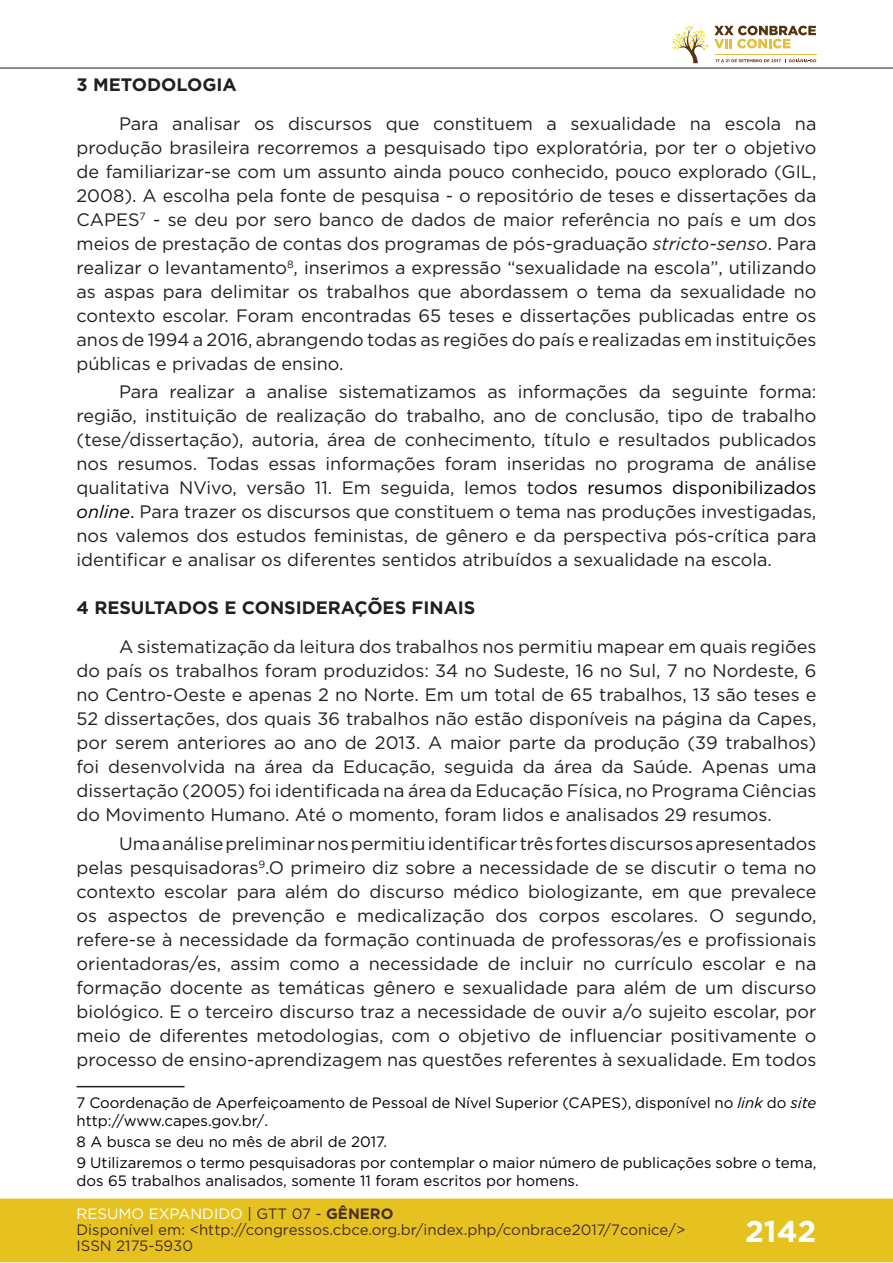
<style>
.page{position:relative;width:893px;height:1263px;background:#fff}
.page>*{position:absolute;margin:0;border:0;box-sizing:border-box;transform-origin:0 0}
.t1{font:700 30px "Gotham";color:#fff}
.t2{font:18px/24px "Gotham";color:#231f20;text-align:justify}
.t3{font:700 18px "Gotham";color:#231f20}
.t4{font:15px/18px "Gotham";color:#000001}
.t5{font:15px/16px "Gotham";color:#462f2a}
.s1{font-style:italic}
.s2{color:#000001}
.s3{font-style:italic;color:#000001}
.s4{color:#fff}
.s5{color:#442f2a}
.s6{font-weight:700;color:#442f2a}
</style>
<div class="page">
<div style="left:0;top:1198px;width:893px;height:64px;background:#e6c221;border:2px solid #e6c221"></div>
<hr style="left:0;top:67px;width:893px;height:2px;background:#442f2a">
<svg style="left:672px;top:26px;width:144px;height:37px"></svg>
<hr style="left:77px;top:1086px;width:108px;height:1px;background:#231f20">
<p class="t3" style="left:77px;top:73px;width:162px">3 METODOLOGIA</p>
<p class="t2" style="left:77px;top:111px;width:741px;text-indent:43px">Para analisar os discursos que constituem a sexualidade na escola na produção brasileira recorremos a pesquisado tipo exploratória, por ter o objetivo de familiarizar-se com um assunto ainda pouco conhecido, pouco explorado (GIL, 2008). A escolha pela fonte de pesquisa - o repositório de teses e dissertações da CAPES<sup>7</sup> - se deu por sero banco de dados de maior referência no país e um dos meios de prestação de contas dos programas de pós-graduação <span class="s1">stricto-senso</span>. Para realizar o levantamento<sup>8</sup>, inserimos a expressão “sexualidade na escola”, utilizando as aspas para delimitar os trabalhos que abordassem o tema da sexualidade no contexto escolar. Foram encontradas 65 teses e dissertações publicadas entre os anos de 1994 a 2016, abrangendo todas as regiões do país e realizadas em instituições públicas e privadas de ensino.</p>
<p class="t2" style="left:77px;top:379px;width:741px;text-indent:43px">Para realizar a analise sistematizamos as informações da seguinte forma: região, instituição de realização do trabalho, ano de conclusão, tipo de trabalho (tese/dissertação), autoria, área de conhecimento, título e resultados publicados nos resumos. Todas essas informações foram inseridas no programa de análise qualitativa NVivo, versão 11. Em seguida, lemos tod<span class="s2">os resumos disponibilizados </span><span class="s3">online</span><span class="s2">.</span> Para trazer os discursos que constituem o tema nas produções investigadas, nos valemos dos estudos feministas, de gênero e da perspectiva pós-crítica para identificar e analisar os diferentes sentidos atribuídos a sexualidade na escola.</p>
<p class="t3" style="left:77px;top:596px;width:400px">4 RESULTADOS E CONSIDERAÇÕES FINAIS</p>
<p class="t2" style="left:77px;top:635px;width:741px;text-indent:43px">A sistematização da leitura dos trabalhos nos permitiu mapear em quais regiões do país os trabalhos foram produzidos: 34 no Sudeste, 16 no Sul, 7 no Nordeste, 6 no Centro-Oeste e apenas 2 no Norte. Em um total de 65 trabalhos, 13 são teses e 52 dissertações, dos quais 36 trabalhos não estão disponíveis na página da Capes, por serem anteriores ao ano de 2013. A maior parte da produção (39 trabalhos) foi desenvolvida na área da Educação, seguida da área da Saúde. Apenas uma dissertação (2005) foi identificada na área da Educação Física, no Programa Ciências do Movimento Humano. Até o momento, foram lidos e analisados 29 resumos.</p>
<p class="t2" style="left:77px;top:831px;width:741px;text-indent:43px">Uma análise preliminar nos permitiu identificar três fortes discursos apresentados pelas pesquisadoras<sup>9</sup>.O primeiro diz sobre a necessidade de se discutir o tema no contexto escolar para além do discurso médico biologizante, em que prevalece os aspectos de prevenção e medicalização dos corpos escolares. O segundo, refere-se à necessidade da formação continuada de professoras/es e profissionais orientadoras/es, assim como a necessidade de incluir no currículo escolar e na formação docente as temáticas gênero e sexualidade para além de um discurso biológico. E o terceiro discurso traz a necessidade de ouvir a/o sujeito escolar, por meio de diferentes metodologias, com o objetivo de influenciar positivamente o processo de ensino-aprendizagem nas questões referentes à sexualidade. Em todos</p>
<p class="t4" style="left:77px;top:1093px;width:741px">7 Coordenação de Aperfeiçoamento de Pessoal de Nível Superior (CAPES), disponível no <span class="s1">link</span> do <span class="s1">site </span>http://www.capes.gov.br/.</p>
<p class="t4" style="left:77px;top:1131px;width:741px;line-height:21.3px">8 A busca se deu no mês de abril de 2017.<br>9 Utilizaremos o termo pesquisadoras por contemplar o maior número de publicações sobre o tema,</p>
<p class="t4" style="left:77px;top:1172px;width:504px">dos 65 trabalhos analisados, somente 11 foram escritos por homens.</p>
<p class="t5" style="left:77px;top:1205px;width:610px"><span class="s4">RESUMO EXPANDIDO</span> <span class="s5">| GTT 07 -</span> <span class="s6">GÊNERO<br></span>Disponível em: &lt;http://congressos.cbce.org.br/index.php/conbrace2017/7conice/&gt;<br>ISSN 2175-5930</p>
<h1 class="t1" style="left:745px;top:1212px;width:73px">2142</h1>
</div>
